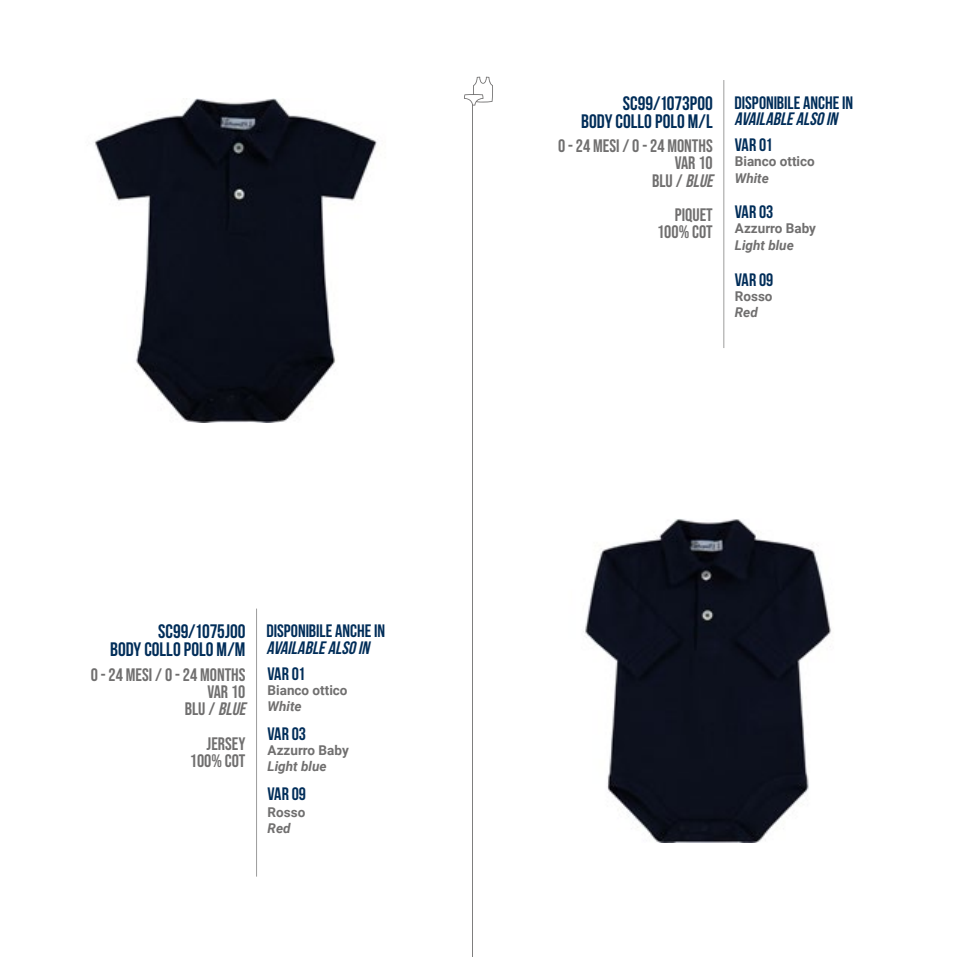
<style>
.page{position:relative;width:957px;height:957px;background:#fff}
.page>*{position:absolute;margin:0;border:0;box-sizing:border-box;transform-origin:0 0}
.t1{font:700 19.5px/18px "Bebas Neue";color:#002d59;text-align:right}
.t2{font:18px/17.2px "Bebas Neue";color:#706f6f;text-align:right}
.t3{font:700 18px "Bebas Neue";color:#002d59}
.t4{font:italic 700 18px "Bebas Neue";color:#002d59}
.t5{font:700 13.5px "Roboto";color:#706f6f}
.t6{font:italic 700 13.5px "Roboto";color:#706f6f}
.s1{font-style:italic}
</style>
<div class="page">
<svg style="left:464px;top:77px;width:29px;height:880px"></svg>
<img style="left:583px;top:519px;width:248px;height:323px">
<hr style="left:723px;top:80px;width:1px;height:268px;background:#9d9d9c">
<img style="left:94px;top:98px;width:283px;height:324px">
<hr style="left:256px;top:608px;width:1px;height:268px;background:#9d9d9c">
<p class="t1" style="left:110px;top:622px;width:137px">SC99/1075J00<br>BODY COLLO POLO M/M</p>
<p class="t2" style="left:91px;top:666px;width:160px">0 - 24 MESI / 0 - 24 MONTHS<br>VAR 10<br>B L U / <span class="s1">BLUE</span></p>
<p class="t2" style="left:190px;top:735px;width:57px">JERSEY<br>100% COT</p>
<p class="t3" style="left:266px;top:621px;width:120px">DISPONIBILE ANCHE IN</p>
<p class="t4" style="left:266px;top:637px;width:108px">AVAILABLEALSOIN</p>
<p class="t3" style="left:267px;top:663px;width:39px">VAR 01</p>
<p class="t5" style="left:267px;top:680px;width:82px">Bianco ottico</p>
<p class="t6" style="left:267px;top:697px;width:36px">White</p>
<p class="t3" style="left:267px;top:724px;width:40px">VAR 03</p>
<p class="t5" style="left:267px;top:740px;width:83px">Azzurro Baby</p>
<p class="t6" style="left:267px;top:757px;width:60px">Light blue</p>
<p class="t3" style="left:267px;top:784px;width:40px">VAR 09</p>
<p class="t5" style="left:267px;top:802px;width:39px">Rosso</p>
<p class="t6" style="left:267px;top:819px;width:25px">Red</p>
<p class="t1" style="left:581px;top:94px;width:133px">SC99/1073P00<br>BODY COLLO POLO M/L</p>
<p class="t2" style="left:558px;top:137px;width:160px">0 - 24 MESI / 0 - 24 MONTHS<br>VAR 10<br>B L U / <span class="s1">BLUE</span></p>
<p class="t2" style="left:657px;top:206px;width:57px">PIQUET<br>100% COT</p>
<p class="t3" style="left:734px;top:93px;width:120px">DISPONIBILE ANCHE IN</p>
<p class="t4" style="left:734px;top:109px;width:108px">AVAILABLEALSOIN</p>
<p class="t3" style="left:735px;top:135px;width:39px">VAR 01</p>
<p class="t5" style="left:735px;top:152px;width:82px">Bianco ottico</p>
<p class="t6" style="left:735px;top:168px;width:36px">White</p>
<p class="t3" style="left:735px;top:202px;width:40px">VAR 03</p>
<p class="t5" style="left:735px;top:219px;width:83px">Azzurro Baby</p>
<p class="t6" style="left:735px;top:236px;width:60px">Light blue</p>
<p class="t3" style="left:735px;top:270px;width:40px">VAR 09</p>
<p class="t5" style="left:735px;top:286px;width:39px">Rosso</p>
<p class="t6" style="left:735px;top:303px;width:25px">Red</p>
</div>
